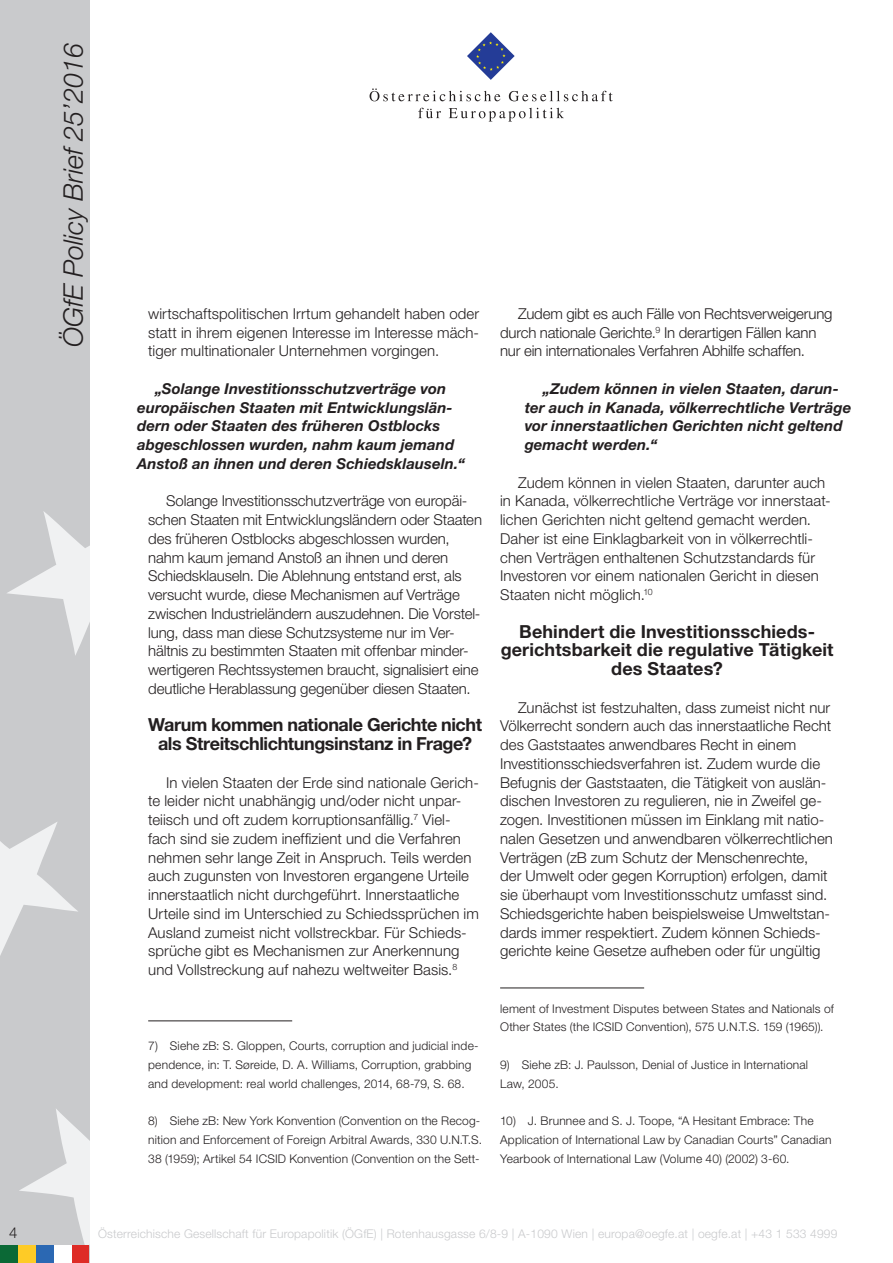
<style>
.page{position:relative;width:893px;height:1263px;background:#fff}
.page>*{position:absolute;margin:0;border:0;box-sizing:border-box;transform-origin:0 0}
.t1{font:italic 300 27px "Helvetica Neue LT Std";color:#231f20}
.Zwischenüberschrift{font:700 18px/18.8px "Helvetica Neue LT Std";letter-spacing:-.01em;color:#231f20;text-align:center}
.Standard_Paragraph{font:300 15px/18.8px "Helvetica Neue LT Std";color:#231f20}
.Standard_Paragraph-2{font:italic 700 15px/18.8px "Helvetica Neue LT Std";letter-spacing:.005em;color:#231f20}
.Footnotes{font:300 12px/18.8px "Helvetica Neue LT Std";letter-spacing:.015em;color:#231f20}
.t2{font:300 12px "Helvetica Neue LT Std";letter-spacing:.015em;color:#c9cacc}
</style>
<div class="page">
<div style="left:0;top:0;width:89px;height:1263px;background:#c9cacc"></div>
<svg style="left:19px;top:1109px;width:70px;height:136px"></svg>
<svg style="left:0;top:822px;width:78px;height:134px"></svg>
<svg style="left:7px;top:511px;width:82px;height:144px"></svg>
<div style="left:18px;top:1245px;width:18px;height:18px;background:#fecb26"></div>
<div style="left:36px;top:1245px;width:18px;height:18px;background:#2b68b3"></div>
<div style="left:71px;top:1245px;width:18px;height:18px;background:#de2b26"></div>
<div style="left:0;top:1245px;width:18px;height:18px;background:#0b6936"></div>
<div style="left:54px;top:1245px;width:17px;height:18px;background:#fff"></div>
<svg style="left:467px;top:32px;width:48px;height:48px"></svg>
<svg style="left:370px;top:88px;width:130px;height:13px"></svg>
<svg style="left:509px;top:91px;width:104px;height:10px"></svg>
<svg style="left:418px;top:108px;width:23px;height:10px"></svg>
<svg style="left:449px;top:108px;width:115px;height:14px"></svg>
<hr style="left:148px;top:1020px;width:144px;height:1px;background:#231f20">
<hr style="left:500px;top:987px;width:144px;height:1px;background:#231f20">
<h1 class="t1" style="left:57px;top:347px;width:305px;rotate:-90deg">ÖGfE Policy Brief 25’2016</h1>
<p class="Standard_Paragraph" style="left:148px;top:304px;width:332px;text-align:justify">wirtschaftspolitischen Irrtum gehandelt haben oder statt in ihrem eigenen Interesse im Interesse mäch&shy;tiger multinationaler Unternehmen vorgingen.</p>
<p class="Standard_Paragraph" style="left:500px;top:304px;width:334px;text-indent:18px">Zudem gibt es auch Fälle von Rechtsverweigerung durch nationale Gerichte.<sup>9</sup> In derartigen Fällen kann nur ein internationales Verfahren Abhilfe schaffen.</p>
<p class="Standard_Paragraph-2" style="left:137px;top:379px;width:329px;text-indent:18px">„Solange Investitionsschutzverträge von europäischen Staaten mit Entwicklungslän&shy;dern oder Staaten des früheren Ostblocks abgeschlossen wurden, nahm kaum jemand Anstoß an ihnen und deren Schiedsklauseln.“</p>
<p class="Standard_Paragraph-2" style="left:525px;top:379px;width:328px;text-indent:18px">„Zudem können in vielen Staaten, darun&shy;ter auch in Kanada, völkerrechtliche Verträge vor innerstaatlichen Gerichten nicht geltend gemacht werden.“</p>
<p class="Standard_Paragraph" style="left:148px;top:491px;width:335px;text-indent:18px">Solange Investitionsschutzverträge von europäi&shy;schen Staaten mit Entwicklungsländern oder Staaten des früheren Ostblocks abgeschlossen wurden, nahm kaum jemand Anstoß an ihnen und deren Schiedsklauseln. Die Ablehnung entstand erst, als versucht wurde, diese Mechanismen auf Verträge zwischen Industrieländern auszudehnen. Die Vorstel&shy;lung, dass man diese Schutzsysteme nur im Ver&shy;hältnis zu bestimmten Staaten mit offenbar minder&shy;wertigeren Rechtssystemen braucht, signalisiert eine deutliche Herablassung gegenüber diesen Staaten.</p>
<p class="Zwischenüberschrift" style="left:148px;top:715px;width:335px">Warum kommen nationale Gerichte nicht als Streitschlichtungsinstanz in Frage?</p>
<p class="Standard_Paragraph" style="left:148px;top:772px;width:332px;text-indent:18px">In vielen Staaten der Erde sind nationale Gerich&shy;te leider nicht unabhängig und/oder nicht unpar&shy;teiisch und oft zudem korruptionsanfällig.<sup>7</sup> Viel&shy;fach sind sie zudem ineffizient und die Verfahren nehmen sehr lange Zeit in Anspruch. Teils werden auch zugunsten von Investoren ergangene Urteile innerstaatlich nicht durchgeführt. Innerstaatliche Urteile sind im Unterschied zu Schiedssprüchen im Ausland zumeist nicht vollstreckbar. Für Schieds&shy;sprüche gibt es Mechanismen zur Anerkennung und Vollstreckung auf nahezu weltweiter Basis.<sup>8</sup></p>
<p class="Footnotes" style="left:148px;top:1036px;width:332px">7) Siehe zB: S. Gloppen, Courts, corruption and judicial inde&shy;pendence, in: T. Søreide, D. A. Williams, Corruption, grabbing and development: real world challenges, 2014, 68-79, S. 68.</p>
<p class="Footnotes" style="left:148px;top:1111px;width:335px">8) Siehe zB: New York Konvention (Convention on the Recog&shy;nition and Enforcement of Foreign Arbitral Awards, 330 U.N.T.S.<br>38 (1959); Artikel 54 ICSID Konvention (Convention on the Sett-</p>
<p class="Standard_Paragraph" style="left:500px;top:472px;width:332px;text-indent:18px">Zudem können in vielen Staaten, darunter auch in Kanada, völkerrechtliche Verträge vor innerstaat&shy;lichen Gerichten nicht geltend gemacht werden.<br>Daher ist eine Einklagbarkeit von in völkerrechtli&shy;chen Verträgen enthaltenen Schutzstandards für Investoren vor einem nationalen Gericht in diesen Staaten nicht möglich.<sup>10</sup></p>
<p class="Zwischenüberschrift" style="left:501px;top:621px;width:334px">Behindert die Investitionsschieds&shy;gerichtsbarkeit die regulative Tätigkeit des Staates?</p>
<p class="Standard_Paragraph" style="left:500px;top:697px;width:334px;text-indent:18px">Zunächst ist festzuhalten, dass zumeist nicht nur Völkerrecht sondern auch das innerstaatliche Recht des Gaststaates anwendbares Recht in einem Investitionsschiedsverfahren ist. Zudem wurde die Befugnis der Gaststaaten, die Tätigkeit von auslän&shy;dischen Investoren zu regulieren, nie in Zweifel ge&shy;zogen. Investitionen müssen im Einklang mit natio&shy;nalen Gesetzen und anwendbaren völkerrechtlichen Verträgen (zB zum Schutz der Menschenrechte, der Umwelt oder gegen Korruption) erfolgen, damit sie überhaupt vom Investitionsschutz umfasst sind.<br>Schiedsgerichte haben beispielsweise Umweltstan&shy;dards immer respektiert. Zudem können Schieds&shy;gerichte keine Gesetze aufheben oder für ungültig</p>
<p class="Footnotes" style="left:500px;top:999px;width:335px">lement of Investment Disputes between States and Nationals of<br>Other States (the ICSID Convention), 575 U.N.T.S. 159 (1965)).</p>
<p class="Footnotes" style="left:500px;top:1055px;width:309px">9) Siehe zB: J. Paulsson, Denial of Justice in International<br>Law, 2005.</p>
<p class="Footnotes" style="left:500px;top:1111px;width:333px">10) J. Brunnee and S. J. Toope, “A Hesitant Embrace: The<br>Application of International Law by Canadian Courts” Canadian<br>Yearbook of International Law (Volume 40) (2002) 3-60.</p>
<p class="Standard_Paragraph" style="left:9px;top:1222px;width:10px">4</p>
<p class="t2" style="left:98px;top:1226px;width:741px">Österreichische Gesellschaft für Europapolitik (ÖGfE) | Rotenhausgasse 6/8-9 | A-1090 Wien | europa@oegfe.at | oegfe.at | +43 1 533 4999</p>
</div>
